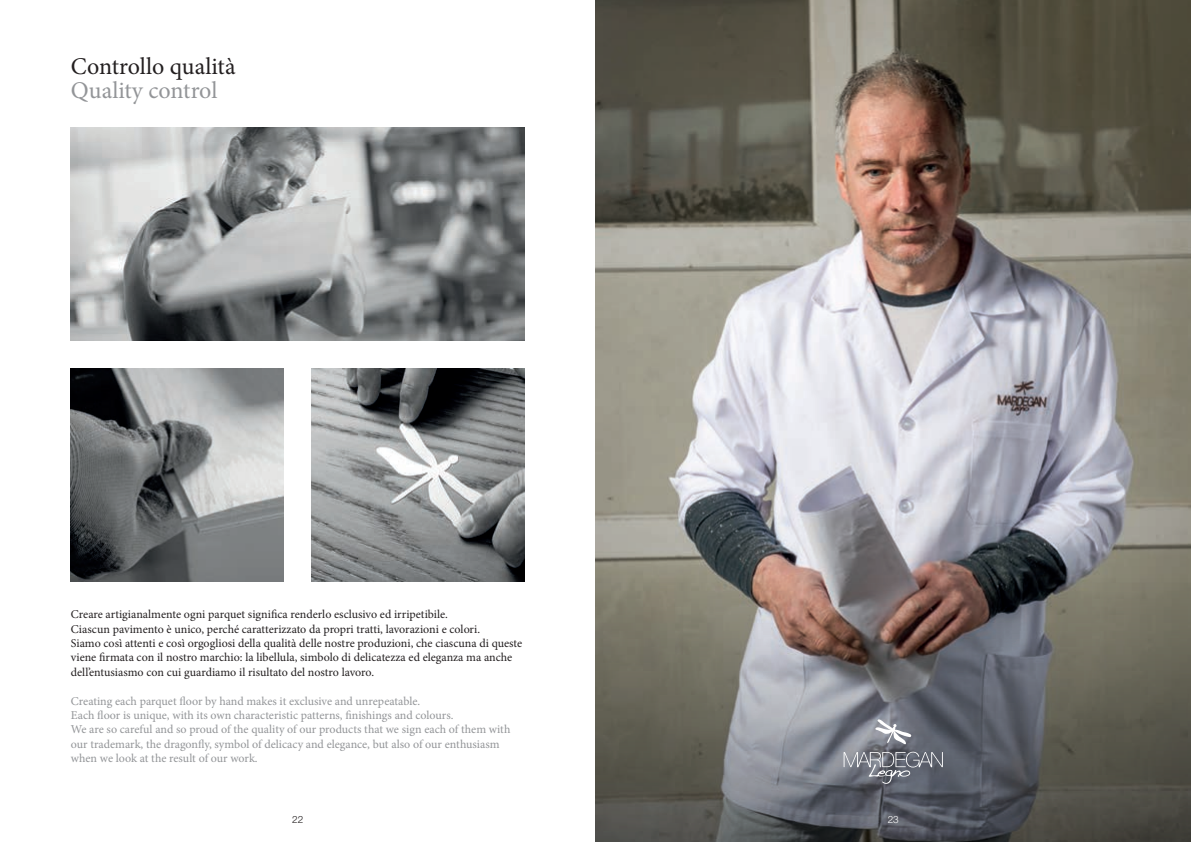
<style>
.page{position:relative;width:1191px;height:842px;background:#fff}
.page>*{position:absolute;margin:0;border:0;box-sizing:border-box;transform-origin:0 0}
.t1{font:24px "Minion Pro";color:#231f20}
.t2{font:24px "Minion Pro";color:#939598}
.t3{font:12px/14.4px "Minion Pro";color:#231f20}
.t4{font:12px/14.4px "Minion Pro";letter-spacing:-.005em;color:#939598}
.t5{font:300 10px "Helvetica Neue LT Std";color:#231f20}
.t6{font:300 10px "Helvetica Neue LT Std";color:#fff}
</style>
<div class="page">
<img style="left:595px;top:0;width:596px;height:578px">
<svg style="left:595px;top:578px;width:596px;height:264px;background:#6a6764"></svg>
<img style="left:71px;top:369px;width:212px;height:212px">
<img style="left:312px;top:369px;width:212px;height:212px">
<img style="left:71px;top:128px;width:453px;height:212px">
<svg style="left:843px;top:752px;width:100px;height:32px;background:#797d86"></svg>
<svg style="left:875px;top:719px;width:36px;height:25px"></svg>
<h1 class="t1" style="left:71px;top:50px;width:166px">Controllo qualità</h1>
<h1 class="t2" style="left:71px;top:74px;width:148px">Quality control</h1>
<p class="t3" style="left:71px;top:607px;width:453px">Creare artigianalmente ogni parquet significa renderlo esclusivo ed irripetibile.<br>Ciascun pavimento è unico, perché caratterizzato da propri tratti, lavorazioni e colori.<br>Siamo così attenti e così orgogliosi della qualità delle nostre produzioni, che ciascuna di queste viene firmata con il nostro marchio: la libellula, simbolo di delicatezza ed eleganza ma anche dell’entusiasmo con cui guardiamo il risultato del nostro lavoro.</p>
<p class="t4" style="left:71px;top:694px;width:441px">Creating each parquet floor by hand makes it exclusive and unrepeatable.<br>Each floor is unique, with its own characteristic patterns, finishings and colours.<br>We are so careful and so proud of the quality of our products that we sign each of them with our trademark, the dragonfly, symbol of delicacy and elegance, but also of our enthusiasm when we look at the result of our work.</p>
<p class="t5" style="left:292px;top:813px;width:13px">22</p>
<p class="t6" style="left:887px;top:813px;width:12px">23</p>
</div>
